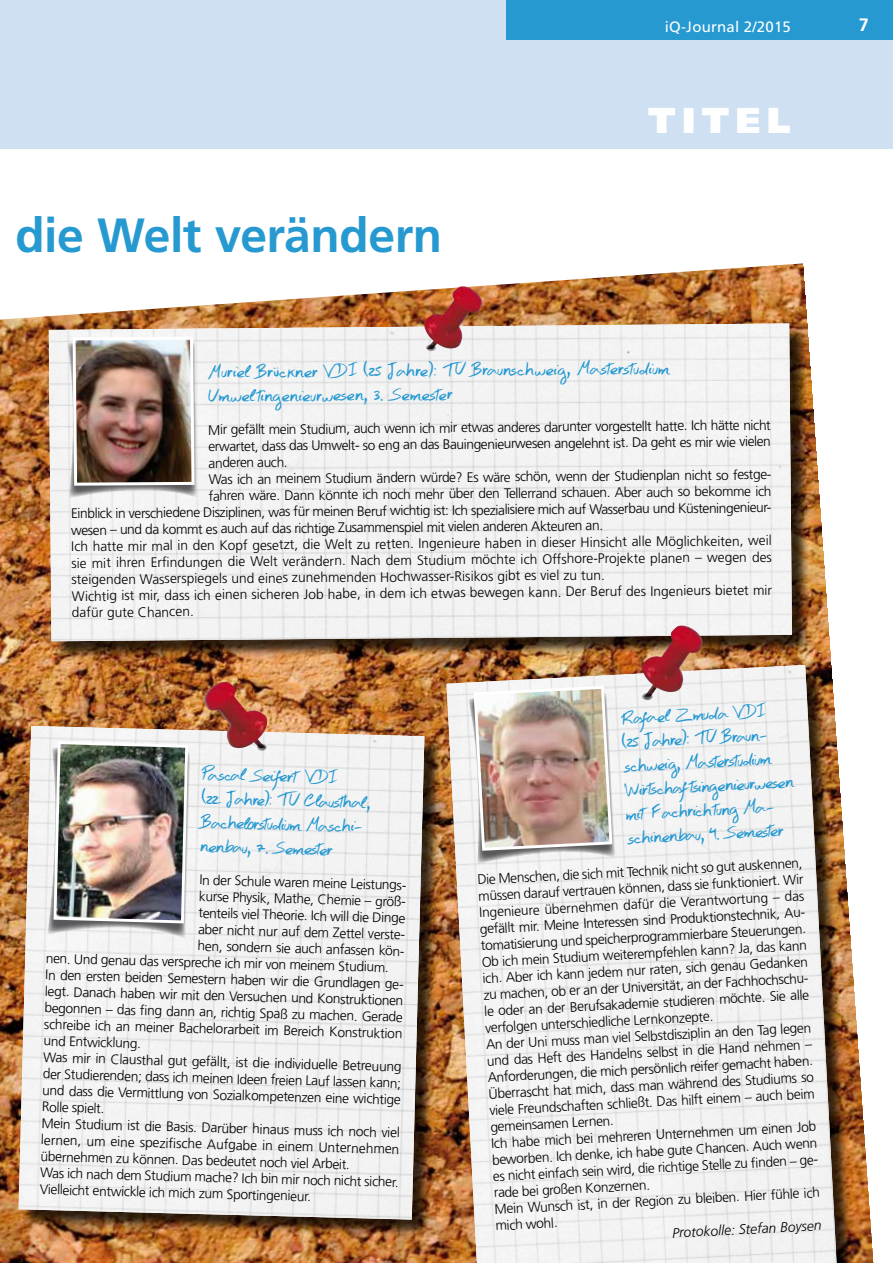
<style>
.page{position:relative;width:893px;height:1263px;background:#fff}
.page>*{position:absolute;margin:0;border:0;box-sizing:border-box;transform-origin:0 0}
.t1{font:700 48px "Frutiger";letter-spacing:-.01em;color:#2699d1}
.t2{font:900 36px "Frutiger";letter-spacing:.18em;color:#fff}
.t3{font:22.5px/24px "Hand Test";color:#2699d1}
.t4{font:700 18px "Frutiger";color:#fff}
.t5{font:15px "Frutiger";letter-spacing:.015em;color:#fff}
.t6{font:300 13.8px/16.5px "Frutiger";color:#000}
.t7{font:italic 300 13.8px "Frutiger";color:#000}
</style>
<div class="page">
<div style="left:0;top:0;width:893px;height:149px;background:#cee0f1"></div>
<div style="left:506px;top:0;width:387px;height:39px;background:#2699d1"></div>
<img style="left:0;top:263px;width:874px;height:1000px">
<div style="left:51px;top:326px;width:759px;height:334px;background:#000;opacity:.75"></div>
<img style="left:49px;top:323px;width:743px;height:318px">
<img style="left:424px;top:287px;width:36px;height:62px">
<svg style="left:426px;top:344px;width:10px;height:7px"></svg>
<div style="left:21px;top:728px;width:422px;height:510px;background:#000;opacity:.75"></div>
<img style="left:19px;top:726px;width:405px;height:493px">
<div style="left:449px;top:668px;width:406px;height:595px;background:#000;opacity:.75"></div>
<img style="left:446px;top:665px;width:390px;height:598px">
<img style="left:47px;top:740px;width:143px;height:199px">
<img style="left:204px;top:683px;width:26px;height:62px">
<svg style="left:255px;top:744px;width:12px;height:7px"></svg>
<img style="left:468px;top:684px;width:148px;height:181px">
<img style="left:642px;top:626px;width:36px;height:71px">
<svg style="left:642px;top:693px;width:11px;height:7px"></svg>
<img style="left:67px;top:335px;width:130px;height:164px">
<p class="t5" style="left:665px;top:18px;width:128px">iQ-Journal 2/2015</p>
<h3 class="t4" style="left:859px;top:14px;width:12px">7</h3>
<h1 class="t1" style="left:16px;top:207px;width:428px">die Welt verändern</h1>
<h2 class="t2" style="left:648px;top:99px;width:144px">titel</h2>
<h3 class="t3" style="left:207px;top:362px;width:464px;line-height:23px;rotate:-1deg">Muriel Brückner VDI (25 Jahre): TU Braunschweig, Masterstudium<br>Umweltingenieurwesen, 3. Semester</h3>
<p class="t6" style="left:208px;top:424px;width:564px;rotate:-1deg">Mir gefällt mein Studium, auch wenn ich mir etwas anderes darunter vorgestellt hatte. Ich hätte nicht erwartet, dass das Umwelt- so eng an das Bauingenieurwesen angelehnt ist. Da geht es mir wie vielen</p>
<p class="t6" style="left:208px;top:454px;width:566px;line-height:18.8px;rotate:-1deg">anderen auch.<br>Was ich an meinem Studium ändern würde? Es wäre schön, wenn der Studienplan nicht so festge-</p>
<p class="t6" style="left:70px;top:493px;width:704px;line-height:15.9px;text-indent:138px;rotate:-1deg">fahren wäre. Dann könnte ich noch mehr über den Tellerrand schauen. Aber auch so bekomme ich<br>Einblick in verschiedene Disziplinen, was für meinen Beruf wichtig ist: Ich spezialisiere mich auf Wasserbau und Küsteningenieur&shy;wesen – und da kommt es auch auf das richtige Zusammenspiel mit vielen anderen Akteuren an.</p>
<p class="t6" style="left:71px;top:542px;width:702px;line-height:16px;text-align:justify;rotate:-1deg">Ich hatte mir mal in den Kopf gesetzt, die Welt zu retten. Ingenieure haben in dieser Hinsicht alle Möglichkeiten, weil sie mit ihren Erfi ndungen die Welt verändern. Nach dem Studium möchte ich Offshore-Projekte planen – wegen des steigenden Wasserspiegels und eines zunehmenden Hochwasser-Risikos gibt es viel zu tun.</p>
<p class="t6" style="left:71px;top:592px;width:702px;line-height:14px;rotate:-1deg">Wichtig ist mir, dass ich einen sicheren Job habe, in dem ich etwas bewegen kann. Der Beruf des Ingenieurs bietet mir dafür gute Chancen.</p>
<h3 class="t3" style="left:203px;top:761px;width:171px;rotate:2deg">Pascal Seifert VDI<br>(22 Jahre): TU Clausthal,<br>Bachelorstudium Maschi&shy;nenbau, 7. Semester</h3>
<p class="t6" style="left:200px;top:872px;width:211px;rotate:1deg">In der Schule waren meine Leistungs-</p>
<p class="t6" style="left:199px;top:889px;width:211px;rotate:1deg">kurse Physik, Mathe, Chemie – größ-</p>
<p class="t6" style="left:199px;top:905px;width:209px;rotate:1deg">tenteils viel Theorie. Ich will die Dinge</p>
<p class="t6" style="left:198px;top:922px;width:211px;rotate:1deg">aber nicht nur auf dem Zettel verste-</p>
<p class="t6" style="left:198px;top:938px;width:211px;rotate:1deg">hen, sondern sie auch anfassen kön-</p>
<p class="t6" style="left:46px;top:951px;width:345px;rotate:1deg">nen. Und genau das verspreche ich mir von meinem Studium.</p>
<p class="t6" style="left:45px;top:968px;width:362px;rotate:1deg">In den ersten beiden Semestern haben wir die Grundlagen ge-</p>
<p class="t6" style="left:45px;top:984px;width:360px;rotate:1deg">legt. Danach haben wir mit den Versuchen und Konstruktionen</p>
<p class="t6" style="left:45px;top:1001px;width:360px;rotate:1deg">begonnen – das fi ng dann an, richtig Spaß zu machen. Gerade</p>
<p class="t6" style="left:44px;top:1017px;width:360px;rotate:1deg">schreibe ich an meiner Bachelorarbeit im Bereich Konstruktion</p>
<p class="t6" style="left:44px;top:1033px;width:99px;rotate:1deg">und Entwicklung.</p>
<p class="t6" style="left:43px;top:1050px;width:360px;text-align:justify;rotate:1deg">Was mir in Clausthal gut gefällt, ist die individuelle Betreuung der Studierenden; dass ich meinen Ideen freien Lauf lassen kann; und dass die Vermittlung von Sozialkompetenzen eine wichtige</p>
<p class="t6" style="left:42px;top:1098px;width:360px;line-height:17.7px;rotate:1deg">Rolle spielt.<br>Mein Studium ist die Basis. Darüber hinaus muss ich noch viel</p>
<p class="t6" style="left:41px;top:1133px;width:360px;rotate:1deg">lernen, um eine spezifi sche Aufgabe in einem Unternehmen übernehmen zu können. Das bedeutet noch viel Arbeit.<br>Was ich nach dem Studium mache? Ich bin mir noch nicht sicher.<br>Vielleicht entwickle ich mich zum Sportingenieur.</p>
<h3 class="t3" style="left:620px;top:706px;width:171px;rotate:-3deg">Rafael Zmuda VDI<br>(25 Jahre): TU Braun&shy;schweig, Masterstudium<br>Wirtschaftsingenieurwesen mit Fachrichtung Ma&shy;schinenbau, 4. Semester</h3>
<p class="t6" style="left:477px;top:871px;width:329px;rotate:-3deg">Die Menschen, die sich mit Technik nicht so gut auskennen, müssen darauf vertrauen können, dass sie funktioniert. Wir Ingenieure übernehmen dafür die Verantwortung – das gefällt mir. Meine Interessen sind Produktionstechnik, Au&shy;tomatisierung und speicherprogrammierbare Steuerungen.<br>Ob ich mein Studium weiterempfehlen kann? Ja, das kann ich. Aber ich kann jedem nur raten, sich genau Gedanken zu machen, ob er an der Universität, an der Fachhochschu&shy;le oder an der Berufsakademie studieren möchte. Sie alle verfolgen unterschiedliche Lernkonzepte.<br>An der Uni muss man viel Selbstdisziplin an den Tag legen und das Heft des Handelns selbst in die Hand nehmen – Anforderungen, die mich persönlich reifer gemacht haben.<br>Überrascht hat mich, dass man während des Studiums so viele Freundschaften schließt. Das hilft einem – auch beim gemeinsamen Lernen.<br>Ich habe mich bei mehreren Unternehmen um einen Job beworben. Ich denke, ich habe gute Chancen. Auch wenn es nicht einfach sein wird, die richtige Stelle zu fi nden – ge&shy;rade bei großen Konzernen.<br>Mein Wunsch ist, in der Region zu bleiben. Hier fühle ich mich wohl.</p>
<p class="t7" style="left:672px;top:1225px;width:151px;rotate:-3deg">Protokolle: Stefan Boysen</p>
</div>
